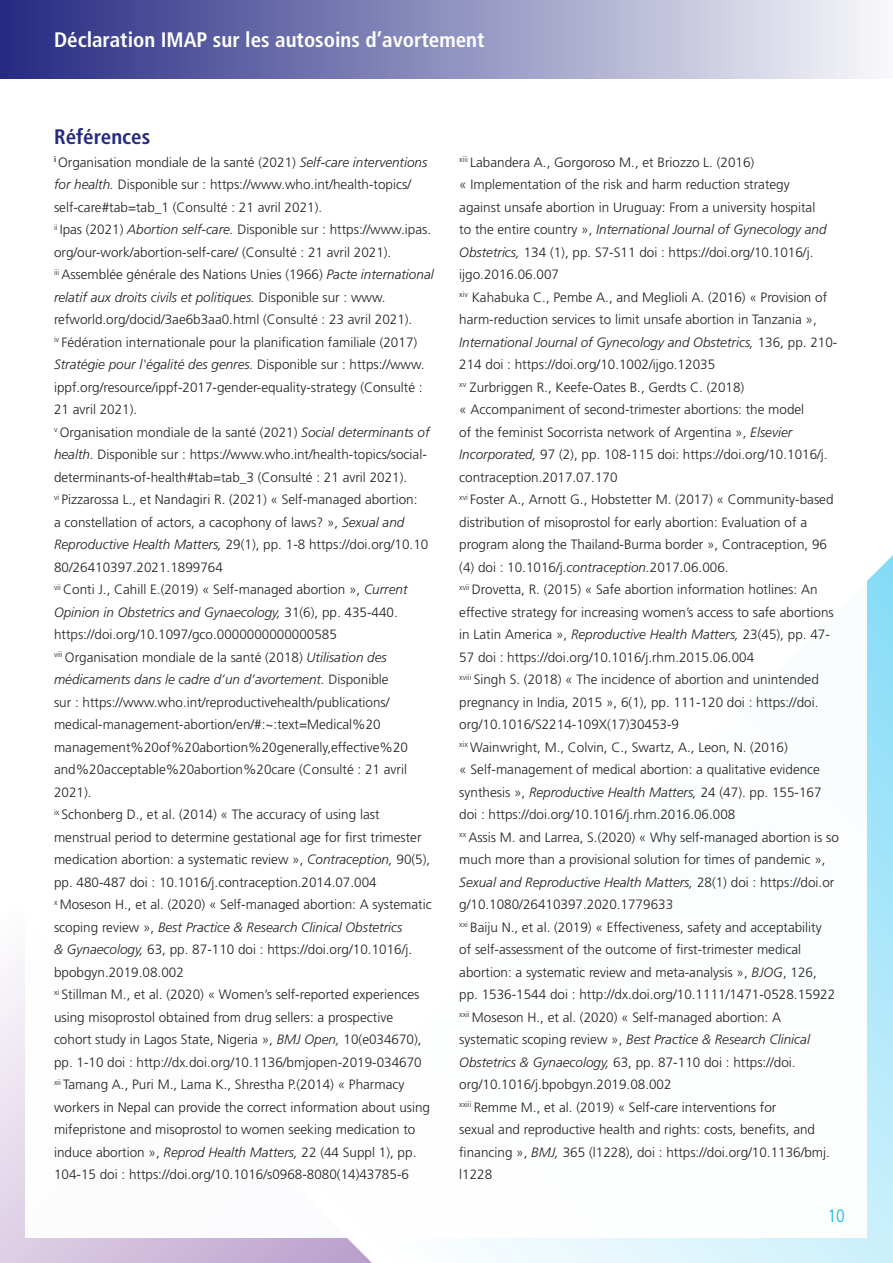
<style>
.page{position:relative;width:893px;height:1263px;background:#fff}
.page>*{position:absolute;margin:0;border:0;box-sizing:border-box;transform-origin:0 0}
.t1{font:700 condensed 21px "Frutiger LT Std";color:#fff}
.t2{font:700 condensed 21px "Frutiger LT Std";color:#252982}
.t3{font:300 condensed 18px "Frutiger LT Std";color:#00b6ef}
.t4{font:300 13.5px/22.5px "Frutiger LT Std";color:#231f20}
.s1{font-style:italic}
</style>
<div class="page">
<svg style="left:473px;top:555px;width:420px;height:708px;background:#beecfa"></svg>
<svg style="left:0;top:959px;width:372px;height:304px;background:#dbcde4"></svg>
<div style="left:0;top:0;width:893px;height:79px;background:linear-gradient(to right,#252982,#f9f9fb)"></div>
<div style="left:26px;top:109px;width:841px;height:1128px;background:#fff"></div>
<h1 class="t1" style="left:54px;top:27px;width:432px">Déclaration IMAP sur les autosoins d’avortement</h1>
<p class="t2" style="left:54px;top:124px;width:98px">Références</p>
<p class="t4" style="left:54px;top:151px;width:375px"><sup>i</sup> Organisation mondiale de la santé (2021) <span class="s1">Self-care interventions for health.</span> Disponible sur : https://www.who.int/health-topics/ self-care#tab=tab_1 (Consulté : 21 avril 2021).</p>
<p class="t4" style="left:54px;top:218px;width:379px"><sup>ii</sup> Ipas (2021) <span class="s1">Abortion self-care.</span> Disponible sur : https://www.ipas. org/our-work/abortion-self-care/ (Consulté : 21 avril 2021).</p>
<p class="t4" style="left:54px;top:263px;width:381px"><sup>iii</sup> Assemblée générale des Nations Unies (1966) <span class="s1">Pacte international relatif aux droits civils et politiques.</span> Disponible sur : www. refworld.org/docid/3ae6b3aa0.html (Consulté : 23 avril 2021).</p>
<p class="t4" style="left:54px;top:331px;width:372px"><sup>iv</sup> Fédération internationale pour la planification familiale (2017)<br><span class="s1">Stratégie pour l'égalité des genres.</span> Disponible sur : https://www. ippf.org/resource/ippf-2017-gender-equality-strategy (Consulté :<br>21 avril 2021).</p>
<p class="t4" style="left:54px;top:421px;width:377px"><sup>v</sup> Organisation mondiale de la santé (2021) <span class="s1">Social determinants of health.</span> Disponible sur : https://www.who.int/health-topics/social&shy;determinants-of-health#tab=tab_3 (Consulté : 21 avril 2021).</p>
<p class="t4" style="left:54px;top:488px;width:376px"><sup>vi</sup> Pizzarossa L., et Nandagiri R. (2021) « Self-managed abortion:<br>a constellation of actors, a cacophony of laws? », <span class="s1">Sexual and Reproductive Health Matters,</span> 29(1), pp. 1-8 https://doi.org/10.10<br>80/26410397.2021.1899764</p>
<p class="t4" style="left:54px;top:578px;width:355px"><sup>vii</sup> Conti J., Cahill E.(2019) « Self-managed abortion », <span class="s1">Current<br>Opinion in Obstetrics and Gynaecology,</span> 31(6), pp. 435-440. https://doi.org/10.1097/gco.0000000000000585</p>
<p class="t4" style="left:54px;top:646px;width:356px"><sup>viii</sup> Organisation mondiale de la santé (2018) <span class="s1">Utilisation des médicaments dans le cadre d’un d’avortement.</span> Disponible sur : https://www.who.int/reproductivehealth/publications/ medical-management-abortion/en/#:~:text=Medical%20 management%20of%20abortion%20generally,effective%20 and%20acceptable%20abortion%20care (Consulté : 21 avril 2021).</p>
<p class="t4" style="left:54px;top:803px;width:378px"><sup>ix</sup> Schonberg D., et al. (2014) « The accuracy of using last menstrual period to determine gestational age for first trimester medication abortion: a systematic review », <span class="s1">Contraception,</span> 90(5), pp. 480-487 doi : 10.1016/j.contraception.2014.07.004</p>
<p class="t4" style="left:54px;top:893px;width:379px"><sup>x</sup> Moseson H., et al. (2020) « Self-managed abortion: A systematic scoping review », <span class="s1">Best Practice &amp; Research Clinical Obstetrics<br>&amp; Gynaecology,</span> 63, pp. 87-110 doi : https://doi.org/10.1016/j. bpobgyn.2019.08.002</p>
<p class="t4" style="left:54px;top:983px;width:369px"><sup>xi</sup> Stillman M., et al. (2020) « Women’s self-reported experiences using misoprostol obtained from drug sellers: a prospective cohort study in Lagos State, Nigeria », <span class="s1">BMJ Open,</span> 10(e034670), pp. 1-10 doi : http://dx.doi.org/10.1136/bmjopen-2019-034670</p>
<p class="t4" style="left:54px;top:1073px;width:378px"><sup>xii</sup> Tamang A., Puri M., Lama K., Shrestha P.(2014) « Pharmacy workers in Nepal can provide the correct information about using mifepristone and misoprostol to women seeking medication to induce abortion », <span class="s1">Reprod Health Matters,</span> 22 (44 Suppl 1), pp.<br>104-15 doi : https://doi.org/10.1016/s0968-8080(14)43785-6</p>
<p class="t4" style="left:459px;top:151px;width:332px"><sup>xiii</sup> Labandera A., Gorgoroso M., et Briozzo L. (2016)<br>« Implementation of the risk and harm reduction strategy</p>
<p class="t4" style="left:459px;top:196px;width:369px">against unsafe abortion in Uruguay: From a university hospital to the entire country », <span class="s1">International Journal of Gynecology and Obstetrics,</span> 134 (1), pp. S7-S11 doi : https://doi.org/10.1016/j. ijgo.2016.06.007</p>
<p class="t4" style="left:459px;top:286px;width:380px"><sup>xiv</sup> Kahabuka C., Pembe A., and Meglioli A. (2016) « Provision of harm-reduction services to limit unsafe abortion in Tanzania », <span class="s1">International Journal of Gynecology and Obstetrics,</span> 136, pp. 210- 214 doi : https://doi.org/10.1002/ijgo.12035</p>
<p class="t4" style="left:459px;top:376px;width:370px"><sup>xv</sup> Zurbriggen R., Keefe-Oates B., Gerdts C. (2018)<br>« Accompaniment of second-trimester abortions: the model<br>of the feminist Socorrista network of Argentina », <span class="s1">Elsevier Incorporated,</span> 97 (2), pp. 108-115 doi: https://doi.org/10.1016/j. contraception.2017.07.170</p>
<p class="t4" style="left:459px;top:488px;width:376px"><sup>xvi</sup> Foster A., Arnott G., Hobstetter M. (2017) « Community-based distribution of misoprostol for early abortion: Evaluation of a program along the Thailand-Burma border », Contraception, 96 (4) doi : 10.1016/j.<span class="s1">contraception.</span>2017.06.006.</p>
<p class="t4" style="left:459px;top:578px;width:376px"><sup>xvii</sup> Drovetta, R. (2015) « Safe abortion information hotlines: An effective strategy for increasing women’s access to safe abortions in Latin America », <span class="s1">Reproductive Health Matters,</span> 23(45), pp. 47- 57 doi : https://doi.org/10.1016/j.rhm.2015.06.004</p>
<p class="t4" style="left:459px;top:668px;width:361px;text-align:justify"><sup>xviii</sup> Singh S. (2018) « The incidence of abortion and unintended pregnancy in India, 2015 », 6(1), pp. 111-120 doi : https://doi. org/10.1016/S2214-109X(17)30453-9</p>
<p class="t4" style="left:459px;top:736px;width:364px"><sup>xix</sup> Wainwright, M., Colvin, C., Swartz, A., Leon, N. (2016)<br>« Self-management of medical abortion: a qualitative evidence synthesis », <span class="s1">Reproductive Health Matters,</span> 24 (47). pp. 155-167 doi : https://doi.org/10.1016/j.rhm.2016.06.008</p>
<p class="t4" style="left:459px;top:826px;width:381px"><sup>xx</sup> Assis M. and Larrea, S.(2020) « Why self-managed abortion is so much more than a provisional solution for times of pandemic », <span class="s1">Sexual and Reproductive Health Matters,</span> 28(1) doi : https://doi.or g/10.1080/26410397.2020.1779633</p>
<p class="t4" style="left:459px;top:916px;width:377px"><sup>xxi</sup> Baiju N., et al. (2019) « Effectiveness, safety and acceptability of self-assessment of the outcome of first-trimester medical abortion: a systematic review and meta-analysis », <span class="s1">BJOG</span>, 126, pp. 1536-1544 doi : http://dx.doi.org/10.1111/1471-0528.15922</p>
<p class="t4" style="left:459px;top:1006px;width:352px"><sup>xxii</sup> Moseson H., et al. (2020) « Self-managed abortion: A systematic scoping review », <span class="s1">Best Practice &amp; Research Clinical Obstetrics &amp; Gynaecology,</span> 63, pp. 87-110 doi : https://doi. org/10.1016/j.bpobgyn.2019.08.002</p>
<p class="t4" style="left:459px;top:1096px;width:372px"><sup>xxiii</sup> Remme M., et al. (2019) « Self-care interventions for<br>sexual and reproductive health and rights: costs, benefits, and financing », <span class="s1">BMJ,</span> 365 (l1228), doi : https://doi.org/10.1136/bmj. l1228</p>
<h2 class="t3" style="left:827px;top:1205px;width:19px">10</h2>
</div>
